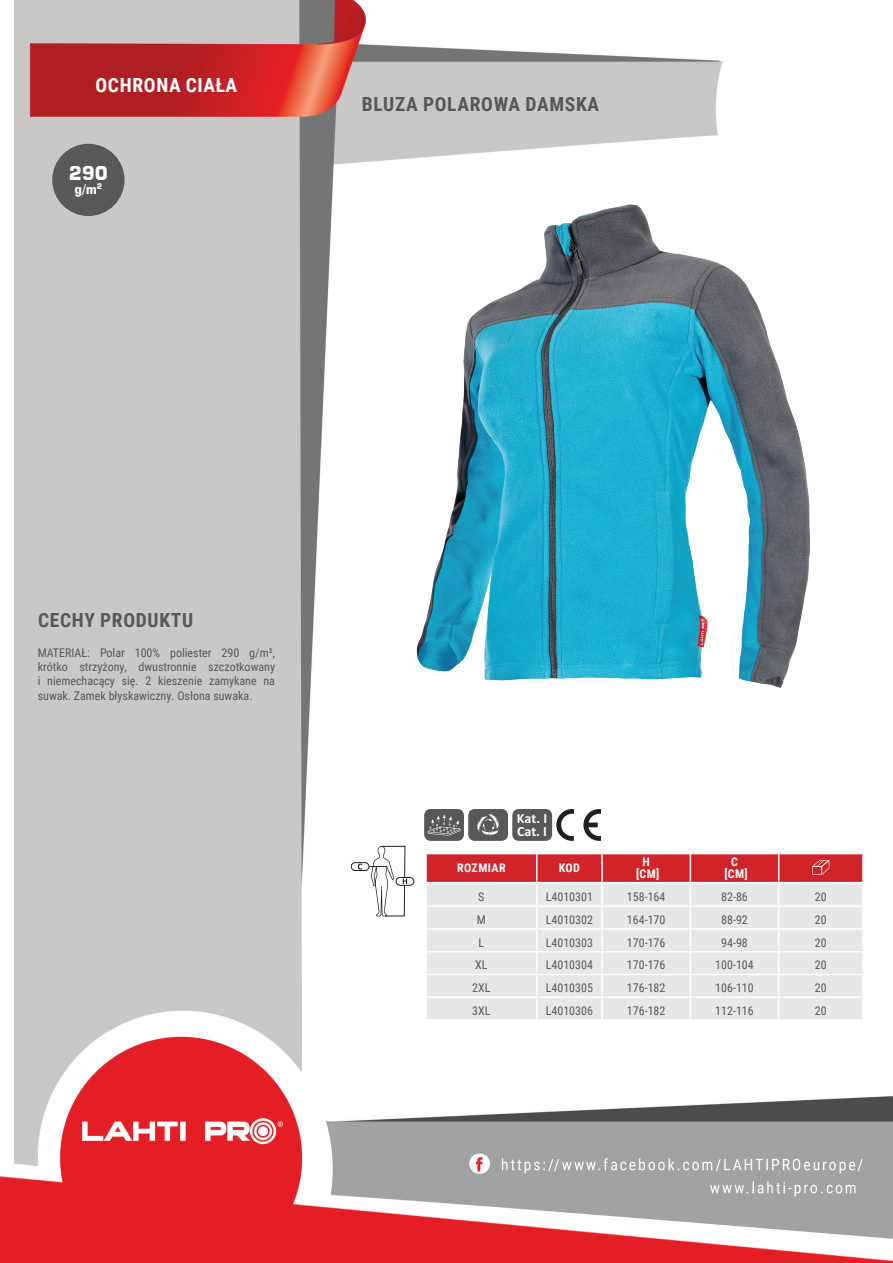
<style>
.page{position:relative;width:893px;height:1263px;background:#fff}
.page>*{position:absolute;margin:0;border:0;box-sizing:border-box;transform-origin:0 0}
.t1{font:700 19.5px "Roboto Condensed";letter-spacing:.035em;color:#57585a}
.t2{font:700 19.5px "Roboto Condensed";letter-spacing:.035em;color:#fff}
.t3{font:700 18.75px "Square 721 BT";color:#fff}
.t4{font:700 14.1px/12.9px "Calibri Profix";color:#fff}
.t5{font:700 13.05px "Square 721 BT";color:#fff}
.t6{font:12px/14.4px "Roboto Condensed";color:#57585a;text-align:justify}
.t7{font:700 12px/12px "Roboto Condensed";letter-spacing:.035em;color:#fff;text-align:center}
</style>
<div class="page">
<img style="left:0;top:0;width:893px;height:1263px">
<div style="left:52px;top:144px;width:73px;height:72px;background:#57585a;border-radius:50%"></div>
<img style="left:416px;top:204px;width:393px;height:484px">
<hr style="left:425px;top:854px;width:2px;height:28px;background:#fff">
<hr style="left:425px;top:883px;width:2px;height:22px;background:#fff">
<hr style="left:425px;top:907px;width:2px;height:21px;background:#fff">
<hr style="left:425px;top:930px;width:2px;height:21px;background:#fff">
<hr style="left:425px;top:952px;width:2px;height:22px;background:#fff">
<hr style="left:425px;top:975px;width:2px;height:21px;background:#fff">
<hr style="left:425px;top:998px;width:2px;height:21px;background:#fff">
<hr style="left:862px;top:854px;width:2px;height:28px;background:#fff">
<hr style="left:862px;top:883px;width:2px;height:22px;background:#fff">
<hr style="left:862px;top:907px;width:2px;height:21px;background:#fff">
<hr style="left:862px;top:930px;width:2px;height:21px;background:#fff">
<hr style="left:862px;top:952px;width:2px;height:22px;background:#fff">
<hr style="left:862px;top:975px;width:2px;height:21px;background:#fff">
<hr style="left:862px;top:998px;width:2px;height:21px;background:#fff">
<hr style="left:425px;top:853px;width:112px;height:1px;background:#fff">
<hr style="left:779px;top:853px;width:85px;height:1px;background:#fff">
<hr style="left:425px;top:882px;width:112px;height:1px;background:#fff">
<hr style="left:779px;top:882px;width:85px;height:1px;background:#fff">
<hr style="left:425px;top:905px;width:112px;height:2px;background:#fff">
<hr style="left:779px;top:905px;width:85px;height:2px;background:#fff">
<hr style="left:425px;top:928px;width:112px;height:2px;background:#fff">
<hr style="left:779px;top:928px;width:85px;height:2px;background:#fff">
<hr style="left:425px;top:951px;width:112px;height:1px;background:#fff">
<hr style="left:779px;top:951px;width:85px;height:1px;background:#fff">
<hr style="left:425px;top:974px;width:112px;height:1px;background:#fff">
<hr style="left:779px;top:974px;width:85px;height:1px;background:#fff">
<hr style="left:425px;top:996px;width:112px;height:2px;background:#fff">
<hr style="left:779px;top:996px;width:85px;height:2px;background:#fff">
<hr style="left:425px;top:1019px;width:112px;height:2px;background:#fff">
<hr style="left:537px;top:1019px;width:65px;height:2px;background:#fff">
<hr style="left:602px;top:1019px;width:88px;height:2px;background:#fff">
<hr style="left:690px;top:1019px;width:89px;height:2px;background:#fff">
<hr style="left:779px;top:1019px;width:85px;height:2px;background:#fff">
<svg style="left:426px;top:853px;width:437px;height:166px;background:#e4c8cb"></svg>
<div style="left:424px;top:809px;width:40px;height:32px;background:#57585a;border-radius:7px"></div>
<svg style="left:428px;top:814px;width:32px;height:21px"></svg>
<div style="left:468px;top:809px;width:40px;height:32px;background:#57585a;border-radius:7px"></div>
<svg style="left:477px;top:814px;width:22px;height:22px"></svg>
<div style="left:512px;top:809px;width:40px;height:32px;background:#57585a;border-radius:7px"></div>
<svg style="left:583px;top:809px;width:18px;height:32px"></svg>
<svg style="left:556px;top:809px;width:18px;height:32px"></svg>
<div style="left:351px;top:862px;width:18px;height:9px;background:#fff;border:1px solid #231f20;border-radius:4px"></div>
<svg style="left:358px;top:863px;width:4px;height:6px"></svg>
<svg style="left:396px;top:877px;width:18px;height:8px"></svg>
<svg style="left:369px;top:846px;width:38px;height:70px"></svg>
<h1 class="t2" style="left:96px;top:71px;width:143px">OCHRONA CIAŁA</h1>
<h2 class="t3" style="left:69px;top:162px;width:41px">290</h2>
<p class="t5" style="left:75px;top:181px;width:29px">g/m<sup>2</sup></p>
<h1 class="t1" style="left:362px;top:91px;width:239px">BLUZA POLAROWA DAMSKA</h1>
<h1 class="t1" style="left:38px;top:607px;width:157px">CECHY PRODUKTU</h1>
<p class="t6" style="left:38px;top:645px;width:239px">MATERIAŁ: Polar 100% poliester 290 g/m², krótko strzyżony, dwustronnie szczotkowany i niemechacący się. 2 kieszenie zamykane na suwak. Zamek błyskawiczny. Osłona suwaka.</p>
<p class="t4" style="left:517px;top:811px;width:32px">Kat. I<br>Cat. I</p>
<p class="t7" style="left:457px;top:862px;width:50px">ROZMIAR</p>
<p class="t7" style="left:559px;top:862px;width:23px">KOD</p>
<p class="t7" style="left:636px;top:856px;width:25px">H [CM]</p>
<p class="t7" style="left:724px;top:856px;width:25px">C [CM]</p>
<p class="t6" style="left:478px;top:889px;width:8px">S</p>
<p class="t6" style="left:546px;top:889px;width:49px">L4010301</p>
<p class="t6" style="left:627px;top:889px;width:40px">158-164</p>
<p class="t6" style="left:721px;top:889px;width:28px">82-86</p>
<p class="t6" style="left:815px;top:889px;width:13px">20</p>
<p class="t6" style="left:477px;top:912px;width:11px">M</p>
<p class="t6" style="left:546px;top:912px;width:49px">L4010302</p>
<p class="t6" style="left:627px;top:912px;width:40px">164-170</p>
<p class="t6" style="left:721px;top:912px;width:28px">88-92</p>
<p class="t6" style="left:815px;top:912px;width:13px">20</p>
<p class="t6" style="left:478px;top:935px;width:7px">L</p>
<p class="t6" style="left:546px;top:935px;width:49px">L4010303</p>
<p class="t6" style="left:627px;top:935px;width:40px">170-176</p>
<p class="t6" style="left:721px;top:935px;width:28px">94-98</p>
<p class="t6" style="left:815px;top:935px;width:13px">20</p>
<p class="t6" style="left:475px;top:957px;width:14px">XL</p>
<p class="t6" style="left:546px;top:957px;width:49px">L4010304</p>
<p class="t6" style="left:627px;top:957px;width:40px">170-176</p>
<p class="t6" style="left:715px;top:957px;width:40px">100-104</p>
<p class="t6" style="left:815px;top:957px;width:13px">20</p>
<p class="t6" style="left:472px;top:980px;width:20px">2XL</p>
<p class="t6" style="left:546px;top:980px;width:49px">L4010305</p>
<p class="t6" style="left:627px;top:980px;width:40px">176-182</p>
<p class="t6" style="left:715px;top:980px;width:40px">106-110</p>
<p class="t6" style="left:815px;top:980px;width:13px">20</p>
<p class="t6" style="left:472px;top:1003px;width:20px">3XL</p>
<p class="t6" style="left:546px;top:1003px;width:49px">L4010306</p>
<p class="t6" style="left:627px;top:1003px;width:40px">176-182</p>
<p class="t6" style="left:715px;top:1003px;width:40px">112-116</p>
<p class="t6" style="left:815px;top:1003px;width:13px">20</p>
</div>
